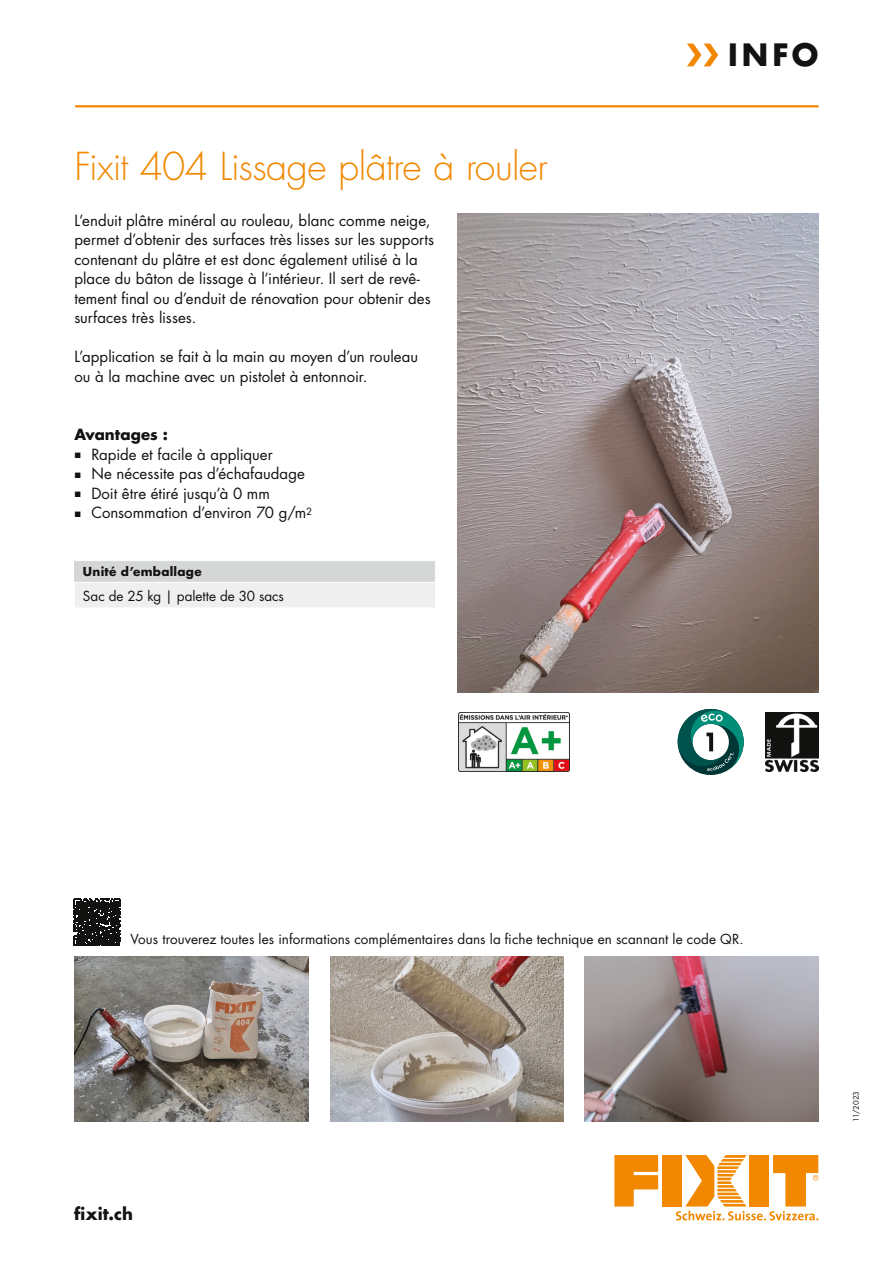
<style>
.page{position:relative;width:893px;height:1263px;background:#fff}
.page>*{position:absolute;margin:0;border:0;box-sizing:border-box;transform-origin:0 0}
.t1{font:300 37.5px "Futura LT Pro";letter-spacing:-.02em;color:#f18800}
.t2{font:700 30px "Futura LT Pro";color:#121310}
.t3{font:700 16.5px "Futura LT Pro";color:#121310}
.t4{font:15px/19.5px "Futura LT Pro";color:#121310}
.t5{font:700 15px "Futura LT Pro";color:#121310}
.t6{font:13.5px "Futura LT Pro";letter-spacing:.005em;color:#121310}
.t7{font:700 12px "Futura LT Pro";letter-spacing:.02em;color:#121310}
.t8{font:7.5px "Futura LT Pro";color:#121310}
</style>
<div class="page">
<hr style="left:75px;top:105px;width:744px;height:2px;background:#f18800">
<svg style="left:614px;top:1155px;width:44px;height:51px"></svg>
<div style="left:662px;top:1155px;width:20px;height:51px;background:#f18800"></div>
<svg style="left:676px;top:1155px;width:143px;height:65px"></svg>
<svg style="left:687px;top:44px;width:31px;height:22px"></svg>
<div style="left:74px;top:561px;width:361px;height:21px;background:#d5d7d7"></div>
<div style="left:74px;top:582px;width:361px;height:26px;background:#efefef"></div>
<hr style="left:74px;top:582px;width:362px;height:1px;background:#fff">
<svg style="left:74px;top:583px;width:1px;height:24px"></svg>
<hr style="left:74px;top:607px;width:362px;height:1px;background:#fff">
<img style="left:457px;top:214px;width:361px;height:479px">
<img style="left:585px;top:957px;width:234px;height:165px">
<img style="left:330px;top:957px;width:233px;height:165px">
<img style="left:765px;top:713px;width:53px;height:58px">
<svg style="left:678px;top:709px;width:66px;height:66px"></svg>
<img style="left:458px;top:713px;width:111px;height:58px">
<svg style="left:74px;top:899px;width:47px;height:47px;background:#262724"></svg>
<img style="left:74px;top:957px;width:234px;height:165px">
<h1 class="t1" style="left:74px;top:142px;width:475px">Fixit 404 Lissage plâtre à rouler</h1>
<p class="t4" style="left:74px;top:210px;width:361px">L’enduit plâtre minéral au rouleau, blanc comme neige, permet d’obtenir des surfaces très lisses sur les supports contenant du plâtre et est donc également utilisé à la place du bâton de lissage à l’intérieur. Il sert de revê&shy;tement final ou d’enduit de rénovation pour obtenir des surfaces très lisses.</p>
<p class="t4" style="left:74px;top:347px;width:345px">L’application se fait à la main au moyen d’un rouleau ou à la machine avec un pistolet à entonnoir.</p>
<p class="t5" style="left:74px;top:423px;width:95px">Avantages :</p>
<p class="t4" style="left:91px;top:444px;width:222px">Rapide et facile à appliquer<br>Ne nécessite pas d’échafaudage<br>Doit être étiré jusqu’à 0 mm<br>Consommation d’environ 70 g/m<sup>2</sup></p>
<p class="t7" style="left:83px;top:563px;width:120px">Unité d’emballage</p>
<p class="t6" style="left:83px;top:586px;width:202px">Sac de 25 kg | palette de 30 sacs</p>
<h2 class="t2" style="left:728px;top:32px;width:92px">INFO</h2>
<p class="t6" style="left:130px;top:930px;width:615px">Vous trouverez toutes les informations complémentaires dans la fiche technique en scannant le code QR.</p>
<p class="t3" style="left:74px;top:1201px;width:60px">fixit.ch</p>
<p class="t8" style="left:851px;top:1122px;width:32px;rotate:-90deg">11/2023</p>
</div>
